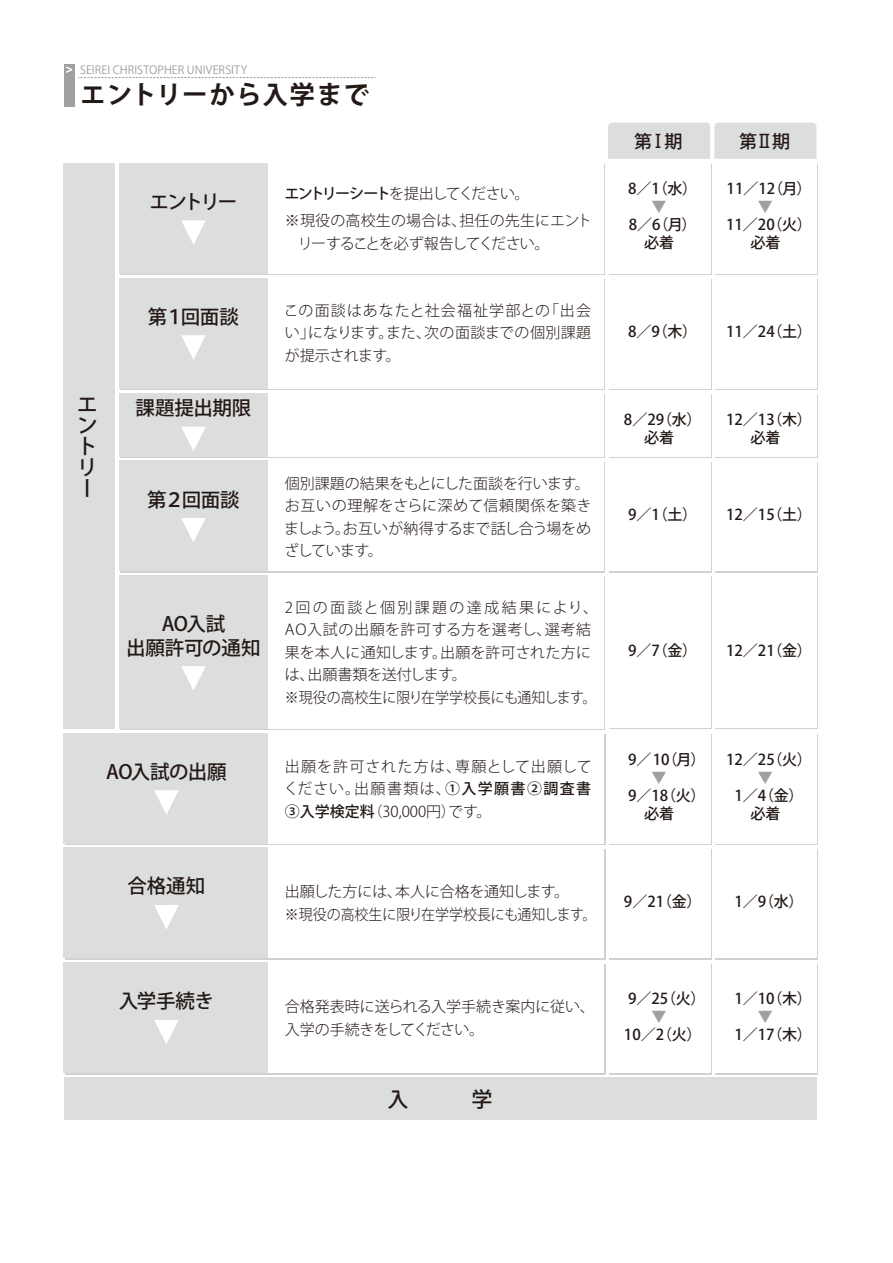
<style>
.page{position:relative;width:893px;height:1263px;background:#fff}
.page>*{position:absolute;margin:0;border:0;box-sizing:border-box;transform-origin:0 0}
.t1{font:700 25.5px "Koz Go Pr 6 N";letter-spacing:.05em;color:#231916}
.t2{font:500 21px/21px "Koz Go Pr 6 N";color:#231916}
.t3{font:500 19.5px/24px "Koz Go Pr 6 N";letter-spacing:-.025em;color:#231916;text-align:center}
.t4{font:500 18px "Koz Go Pr 6 N";color:#231916}
.t5{font:300 15px/22.5px "Koz Go Pr 6 N";color:#231916}
.t6{font:500 15px/18px "Koz Go Pr 6 N";color:#231916;text-align:center}
.t7{font:300 15px "Koz Go Pr 6 N";letter-spacing:-.095em;color:#231916}
.t8{font:500 15px "Koz Go Pr 6 N";color:#a0a0a1}
.t9{font:11.25px "Koz Go Pr 6 N";letter-spacing:.005em;color:#a0a0a1}
.s1{font-weight:500}
.s2{font-family:"Shin Go Pro";font-weight:400}
</style>
<div class="page">
<svg style="left:120px;top:279px;width:485px;height:111px"></svg>
<div style="left:119px;top:278px;width:485px;height:110px;background:#fff"></div>
<svg style="left:120px;top:394px;width:485px;height:64px"></svg>
<div style="left:119px;top:393px;width:485px;height:63px;background:#fff"></div>
<div style="left:64px;top:1077px;width:752px;height:43px;background:#dcdddd"></div>
<div style="left:119px;top:163px;width:149px;height:111px;background:#dcdddd"></div>
<div style="left:608px;top:123px;width:208px;height:36px;background:#dcdddd"></div>
<div style="left:119px;top:278px;width:149px;height:110px;background:#dcdddd"></div>
<div style="left:119px;top:393px;width:149px;height:63px;background:#dcdddd"></div>
<div style="left:119px;top:461px;width:149px;height:110px;background:#dcdddd"></div>
<div style="left:119px;top:575px;width:149px;height:154px;background:#dcdddd"></div>
<div style="left:64px;top:163px;width:51px;height:566px;background:#dcdddd"></div>
<div style="left:64px;top:733px;width:204px;height:110px;background:#dcdddd"></div>
<div style="left:64px;top:848px;width:204px;height:110px;background:#dcdddd"></div>
<div style="left:64px;top:962px;width:204px;height:111px;background:#dcdddd"></div>
<svg style="left:181px;top:220px;width:25px;height:25px"></svg>
<svg style="left:181px;top:335px;width:25px;height:24px"></svg>
<svg style="left:181px;top:427px;width:25px;height:24px"></svg>
<svg style="left:181px;top:518px;width:25px;height:24px"></svg>
<svg style="left:181px;top:666px;width:25px;height:24px"></svg>
<svg style="left:154px;top:790px;width:25px;height:24px"></svg>
<svg style="left:154px;top:1020px;width:25px;height:24px"></svg>
<svg style="left:154px;top:905px;width:25px;height:24px"></svg>
<div style="left:64px;top:64px;width:10px;height:42px;background:#a0a0a1"></div>
<svg style="left:66px;top:66px;width:6px;height:7px"></svg>
<svg style="left:78px;top:77px;width:298px;height:1px"></svg>
<p class="t9" style="left:80px;top:63px;width:169px">SEIREI CHRISTOPHER UNIVERSITY</p>
<h1 class="t1" style="left:80px;top:80px;width:291px">エントリーから入学まで</h1>
<h2 class="t2" style="left:77px;top:394px;width:21px">エントリー</h2>
<h3 class="t3" style="left:150px;top:190px;width:89px">エントリー</h3>
<h3 class="t3" style="left:148px;top:305px;width:93px">第１回面談</h3>
<h3 class="t3" style="left:135px;top:396px;width:118px">課題提出期限</h3>
<h3 class="t3" style="left:147px;top:488px;width:94px">第２回面談</h3>
<h3 class="t3" style="left:126px;top:612px;width:136px">AO入試<br>出願許可の通知</h3>
<h3 class="t3" style="left:106px;top:760px;width:122px">AO入試の出願</h3>
<h3 class="t3" style="left:127px;top:875px;width:79px">合格通知</h3>
<p class="t5" style="left:284px;top:181px;width:309px;line-height:27px"><span class="s1">エントリーシート</span>を提出してください。<br>※現役の高校生の場合は、担任の先生にエント</p>
<p class="t7" style="left:298px;top:235px;width:253px">リーすることを必ず報告してください。</p>
<p class="t5" style="left:284px;top:299px;width:309px;text-align:justify">この面談はあなたと社会福祉学部との「出会い」になります。また、次の面談までの個別課題が提示されます。</p>
<p class="t5" style="left:284px;top:472px;width:309px;text-align:justify">個別課題の結果をもとにした面談を行います。お互いの理解をさらに深めて信頼関係を築きましょう。お互いが納得するまで話し合う場をめざしています。</p>
<p class="t5" style="left:285px;top:596px;width:315px">2回の面談と個別課題の達成結果により、<br>AO入試の出願を許可する方を選考し、選考結果を本人に通知します。出願を許可された方には、出願書類を送付します。<br>※現役の高校生に限り在学学校長にも通知します。</p>
<p class="t5" style="left:284px;top:755px;width:309px;text-align:justify">出願を許可された方は、専願として出願してください。出願書類は、<span class="s1">①入学願書②調査書③入学検定料</span>（30,000円）です。</p>
<p class="t5" style="left:285px;top:881px;width:313px">出願した方には、本人に合格を通知します。<br>※現役の高校生に限り在学学校長にも通知します。</p>
<h3 class="t3" style="left:119px;top:989px;width:97px">入学手続き</h3>
<p class="t5" style="left:285px;top:996px;width:311px">合格発表時に送られる入学手続き案内に従い、入学の手続きをしてください。</p>
<p class="t4" style="left:634px;top:131px;width:50px">第<span class="s2">Ⅰ</span>期</p>
<p class="t4" style="left:739px;top:131px;width:53px">第<span class="s2">Ⅱ</span>期</p>
<p class="t6" style="left:628px;top:179px;width:71px">8／1（水）</p>
<p class="t8" style="left:652px;top:198px;width:16px">▼</p>
<p class="t6" style="left:629px;top:215px;width:69px">8／6（月）必着</p>
<p class="t6" style="left:727px;top:179px;width:86px">11／12（月）</p>
<p class="t8" style="left:758px;top:198px;width:16px">▼</p>
<p class="t6" style="left:726px;top:215px;width:87px">11／20（火）必着</p>
<p class="t6" style="left:628px;top:323px;width:71px">8／9（木）</p>
<p class="t6" style="left:726px;top:323px;width:87px">11／24（土）</p>
<p class="t6" style="left:624px;top:410px;width:79px">8／29（水）必着</p>
<p class="t6" style="left:726px;top:410px;width:87px">12／13（木）必着</p>
<p class="t6" style="left:628px;top:506px;width:71px">9／1（土）</p>
<p class="t6" style="left:726px;top:506px;width:87px">12／15（土）</p>
<p class="t6" style="left:628px;top:642px;width:71px">9／7（金）</p>
<p class="t6" style="left:726px;top:642px;width:87px">12／21（金）</p>
<p class="t6" style="left:628px;top:751px;width:79px">9／ 10（月）</p>
<p class="t8" style="left:652px;top:769px;width:16px">▼</p>
<p class="t6" style="left:644px;top:787px;width:63px;text-align:left;text-indent:-16px">9／ 18（火）必着</p>
<p class="t6" style="left:726px;top:751px;width:87px">12／25（火）</p>
<p class="t8" style="left:758px;top:769px;width:16px">▼</p>
<p class="t6" style="left:734px;top:787px;width:71px">1／4（金）必着</p>
<p class="t6" style="left:624px;top:892px;width:79px">9／21（金）</p>
<p class="t6" style="left:734px;top:892px;width:71px">1／9（水）</p>
<p class="t6" style="left:628px;top:989px;width:79px">9／ 25（火）</p>
<p class="t8" style="left:652px;top:1007px;width:16px">▼</p>
<p class="t6" style="left:624px;top:1025px;width:79px">10／2（火）</p>
<p class="t6" style="left:734px;top:989px;width:79px">1／ 10（木）</p>
<p class="t8" style="left:758px;top:1007px;width:16px">▼</p>
<p class="t6" style="left:734px;top:1025px;width:79px">1／ 17（木）</p>
</div>
